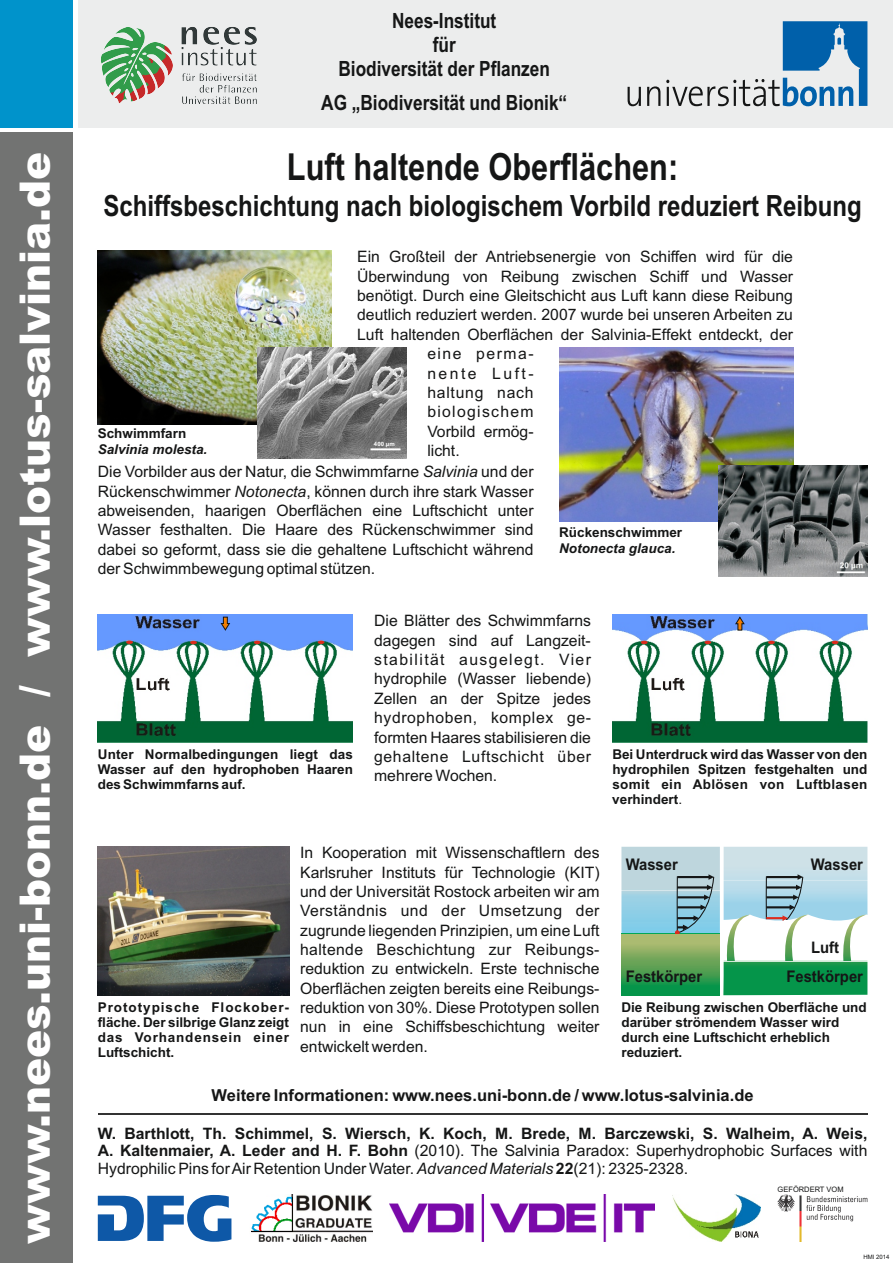
<style>
.page{position:relative;width:893px;height:1263px;background:#fff}
.page>*{position:absolute;margin:0;border:0;box-sizing:border-box;transform-origin:0 0}
.t1{font:900 42px "Arial";color:#fff}
.t2{font:700 37.5px "Arial Narrow";color:#151616}
.t3{font:700 29.25px "Arial Narrow";color:#151616}
.t4{font:700 21px/24px "Arial Narrow";color:#151616;text-align:center}
.t5{font:700 16.5px "Arial";color:#151616}
.t6{font:700 16.05px "Arial";color:#151616;scale:.92 1}
.t7{font:15.75px/19.4px "Arial";color:#151616;text-align:justify}
.t8{font:700 15.75px/17.5px "Arial";color:#151616;text-align:justify}
.t9{font:700 13.5px/15.1px "Arial";color:#151616;text-align:justify}
.t10{font:italic 700 13.5px "Arial";color:#151616}
.t11{font:7.5px "Arial";color:#151616}
.t12{font:6px "Arial";color:#151616}
.t13{font:700 5.85px "Arial";color:#fff;scale:1.04 1}
.s1{font-style:italic}
.s2{font-weight:400}
.s3{font-weight:400;font-style:italic}
</style>
<div class="page">
<img style="left:98px;top:615px;width:255px;height:128px">
<img style="left:612px;top:615px;width:255px;height:128px">
<img style="left:98px;top:847px;width:191px;height:148px">
<div style="left:78px;top:0;width:815px;height:128px;background:#eceded"></div>
<div style="left:0;top:133px;width:73px;height:1130px;background:#727372"></div>
<div style="left:0;top:0;width:73px;height:128px;background:#0093cb"></div>
<img style="left:778px;top:1195px;width:89px;height:47px">
<img style="left:98px;top:251px;width:234px;height:173px">
<svg style="left:221px;top:617px;width:9px;height:13px"></svg>
<svg style="left:735px;top:617px;width:9px;height:13px"></svg>
<img style="left:257px;top:348px;width:149px;height:110px">
<hr style="left:371px;top:448px;width:30px;height:2px;background:#fff">
<svg style="left:621px;top:847px;width:246px;height:148px"></svg>
<hr style="left:98px;top:1113px;width:769px;height:2px;background:#323232">
<img style="left:672px;top:1195px;width:88px;height:47px">
<svg style="left:628px;top:87px;width:13px;height:19px"></svg>
<svg style="left:647px;top:86px;width:13px;height:20px"></svg>
<svg style="left:666px;top:21px;width:201px;height:85px"></svg>
<img style="left:101px;top:27px;width:156px;height:77px">
<svg style="left:98px;top:1195px;width:133px;height:47px"></svg>
<img style="left:390px;top:1195px;width:265px;height:47px">
<img style="left:251px;top:1195px;width:121px;height:47px">
<img style="left:252px;top:1197px;width:40px;height:34px">
<img style="left:559px;top:348px;width:234px;height:173px">
<img style="left:719px;top:466px;width:148px;height:111px">
<svg style="left:126px;top:641px;width:7px;height:3px"></svg>
<svg style="left:190px;top:641px;width:7px;height:3px"></svg>
<svg style="left:254px;top:641px;width:7px;height:3px"></svg>
<svg style="left:318px;top:641px;width:6px;height:3px"></svg>
<svg style="left:641px;top:641px;width:7px;height:3px"></svg>
<svg style="left:704px;top:641px;width:7px;height:3px"></svg>
<svg style="left:768px;top:641px;width:7px;height:3px"></svg>
<svg style="left:832px;top:641px;width:6px;height:3px"></svg>
<h1 class="t1" style="left:20px;top:1244px;width:1093px;rotate:-90deg">www.nees.uni-bonn.de / www.lotus-salvinia.de</h1>
<h3 class="t4" style="left:338px;top:10px;width:213px">Nees-Institut<br>für<br>Biodiversität der Pflanzen</h3>
<h3 class="t4" style="left:321px;top:92px;width:247px">AG „Biodiversität und Bionik“</h3>
<h2 class="t2" style="left:287px;top:153px;width:393px">Luft haltende Oberflächen:</h2>
<h3 class="t3" style="left:104px;top:194px;width:759px">Schiffsbeschichtung nach biologischem Vorbild reduziert Reibung</h3>
<p class="t9" style="left:98px;top:427px;width:90px">Schwimmfarn</p>
<p class="t10" style="left:98px;top:444px;width:111px">Salvinia molesta.</p>
<p class="t7" style="left:357px;top:249px;width:437px">Ein Großteil der Antriebsenergie von Schiffen wird für die Überwindung von Reibung zwischen Schiff und Wasser benötigt. Durch eine Gleitschicht aus Luft kann diese Reibung deutlich reduziert werden. 2007 wurde bei unseren Arbeiten zu Luft haltenden Oberflächen der Salvinia-Effekt entdeckt, der</p>
<p class="t13" style="left:374px;top:441px;width:22px">400 µm</p>
<p class="t7" style="left:427px;top:345px;width:108px">eine perma&shy;nente Luft&shy;haltung nach biologischem Vorbild ermög&shy;licht.</p>
<p class="t7" style="left:98px;top:464px;width:437px">Die Vorbilder aus der Natur, die Schwimmfarne <span class="s1">Salvinia</span> und der Rückenschwimmer <span class="s1">Notonecta</span>, können durch ihre stark Wasser abweisenden, haarigen Oberflächen eine Luftschicht unter Wasser festhalten. Die Haare des Rückenschwimmer sind dabei so geformt, dass sie die gehaltene Luftschicht während der Schwimmbewegung optimal stützen.</p>
<p class="t9" style="left:559px;top:526px;width:125px">Rückenschwimmer</p>
<p class="t10" style="left:559px;top:543px;width:118px">Notonecta glauca.</p>
<p class="t9" style="left:98px;top:748px;width:257px">Unter Normalbedingungen liegt das Wasser auf den hydrophoben Haaren des Schwimmfarns auf.</p>
<p class="t7" style="left:374px;top:613px;width:218px">Die Blätter des Schwimmfarns dagegen sind auf Langzeit&shy;stabilität ausgelegt. Vier hydrophile (Wasser liebende)<br>Zellen an der Spitze jedes hydrophoben, komplex ge&shy;formten Haares stabilisieren die gehaltene Luftschicht über mehrere Wochen.</p>
<p class="t9" style="left:612px;top:748px;width:257px">Bei Unterdruck wird das Wasser von den hydrophilen Spitzen festgehalten und somit ein Ablösen von Luftblasen verhindert<span class="s2">.</span></p>
<p class="t9" style="left:98px;top:1001px;width:193px">Prototypische Flockober&shy;fläche. Der silbrige Glanz zeigt das Vorhandensein einer Luftschicht.</p>
<p class="t7" style="left:300px;top:844px;width:301px">In Kooperation mit Wissenschaftlern des Karlsruher Instituts für Technologie (KIT) und der Universität Rostock arbeiten wir am Verständnis und der Umsetzung der zugrunde liegenden Prinzipien, um eine Luft haltende Beschichtung zur Reibungs&shy;reduktion zu entwickeln. Erste technische Oberflächen zeigten bereits eine Reibungs&shy;reduktion von 30%. Diese Prototypen sollen nun in eine Schiffsbeschichtung weiter entwickelt werden.</p>
<p class="t6" style="left:626px;top:858px;width:58px">Wasser</p>
<p class="t6" style="left:811px;top:858px;width:58px">Wasser</p>
<p class="t6" style="left:811px;top:941px;width:32px">Luft</p>
<p class="t6" style="left:626px;top:971px;width:85px">Festkörper</p>
<p class="t6" style="left:786px;top:971px;width:85px">Festkörper</p>
<p class="t9" style="left:621px;top:1000px;width:247px;text-align:left">Die Reibung zwischen Oberfläche und darüber strömendem Wasser wird durch eine Luftschicht erheblich reduziert.</p>
<p class="t5" style="left:212px;top:1089px;width:543px">Weitere Informationen: www.nees.uni-bonn.de / www.lotus-salvinia.de</p>
<p class="t8" style="left:98px;top:1126px;width:771px">W. Barthlott, Th. Schimmel, S. Wiersch, K. Koch, M. Brede, M. Barczewski, S. Walheim, A. Weis, A. Kaltenmaier, A. Leder and H. F. Bohn <span class="s2">(2010). The Salvinia Paradox: Superhydrophobic Surfaces with Hydrophilic Pins for Air Retention Under Water.</span> <span class="s3">Advanced Materials</span> 22<span class="s2">(21): 2325-2328.</span></p>
<p class="t11" style="left:778px;top:1187px;width:67px">GEFÖRDERT VOM</p>
<p class="t12" style="left:863px;top:1255px;width:28px">HMI 2014</p>
</div>
